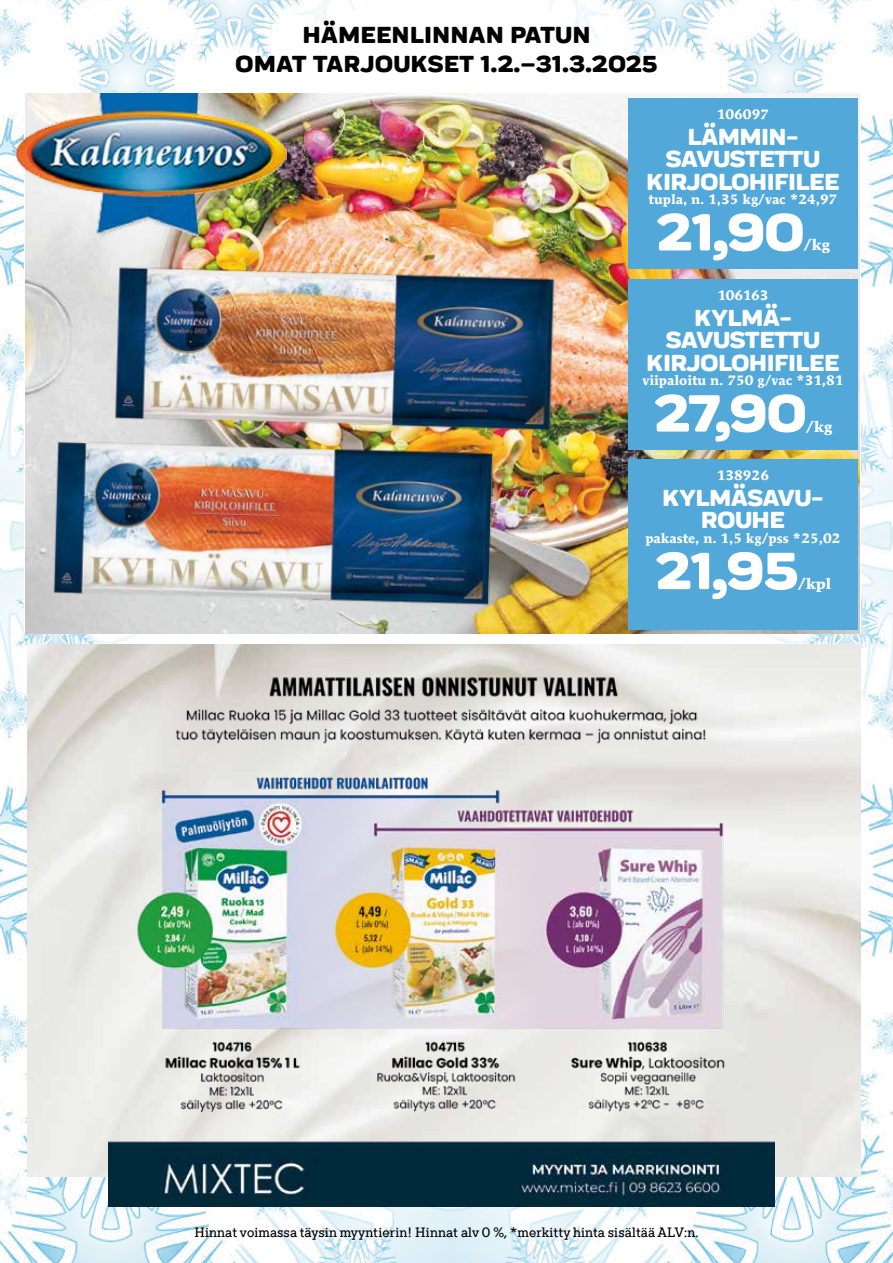
<style>
.page{position:relative;width:893px;height:1263px;background:#fff}
.page>*{position:absolute;margin:0;border:0;box-sizing:border-box;transform-origin:0 0}
.t1{font:800 54px "Praktika Rnd";letter-spacing:-.02em;color:#fff;scale:1.1 1}
.t2{font:800 24px/22.5px "Praktika Rnd";letter-spacing:-.025em;color:#fff;text-align:center;scale:1.1 1}
.t3{font:800 24px/28.8px "Praktika Rnd";color:#000;text-align:center;scale:1.1 1}
.t4{font:700 15px "Mendoza Roman Std";letter-spacing:-.02em;color:#fff;scale:1.1 1}
.t5{font:700 13.5px "Mendoza Roman Std";color:#fff}
.t6{font:500 13.5px "TT Rationalist";letter-spacing:.01em;color:#000}
</style>
<div class="page">
<img style="left:0;top:0;width:893px;height:1263px">
<img style="left:27px;top:644px;width:834px;height:533px">
<img style="left:108px;top:634px;width:666px;height:572px">
<img style="left:26px;top:94px;width:833px;height:540px">
<div style="left:628px;top:98px;width:230px;height:170px;background:#52a8d9"></div>
<div style="left:628px;top:279px;width:230px;height:170px;background:#52a8d9"></div>
<img style="left:44px;top:428px;width:460px;height:189px">
<img style="left:110px;top:259px;width:461px;height:182px">
<img style="left:16px;top:94px;width:271px;height:158px">
<div style="left:628px;top:459px;width:230px;height:170px;background:#52a8d9"></div>
<h2 class="t3" style="left:235px;top:18px;width:385px">HÄMEENLINNAN PATUN<br>OMAT TARJOUKSET 1.2.–31.3.2025</h2>
<p class="t5" style="left:717px;top:106px;width:53px">106097</p>
<h2 class="t2" style="left:646px;top:123px;width:177px">LÄMMIN-<br>SAVUSTETTU<br>KIRJOLOHIFILEE</h2>
<p class="t5" style="left:648px;top:191px;width:190px">tupla, n. 1,35 kg/vac *24,97</p>
<h1 class="t1" style="left:655px;top:187px;width:137px">21,90</h1>
<p class="t4" style="left:804px;top:236px;width:26px">/kg</p>
<p class="t5" style="left:717px;top:287px;width:53px">106163</p>
<h2 class="t2" style="left:646px;top:304px;width:177px">KYLMÄ-<br>SAVUSTETTU<br>KIRJOLOHIFILEE</h2>
<p class="t5" style="left:642px;top:372px;width:203px">viipaloitu n. 750 g/vac *31,81</p>
<h1 class="t1" style="left:653px;top:368px;width:141px">27,90</h1>
<p class="t4" style="left:806px;top:417px;width:26px">/kg</p>
<p class="t5" style="left:717px;top:467px;width:54px">138926</p>
<h2 class="t2" style="left:662px;top:484px;width:148px">KYLMÄSAVU-<br>ROUHE</h2>
<p class="t5" style="left:645px;top:529px;width:197px">pakaste, n. 1,5 kg/pss *25,02</p>
<h1 class="t1" style="left:655px;top:526px;width:133px">21,95</h1>
<p class="t4" style="left:798px;top:574px;width:32px">/kpl</p>
<p class="t6" style="left:194px;top:1224px;width:506px">Hinnat voimassa täysin myyntierin! Hinnat alv 0 %, *merkitty hinta sisältää ALV:n.</p>
</div>
